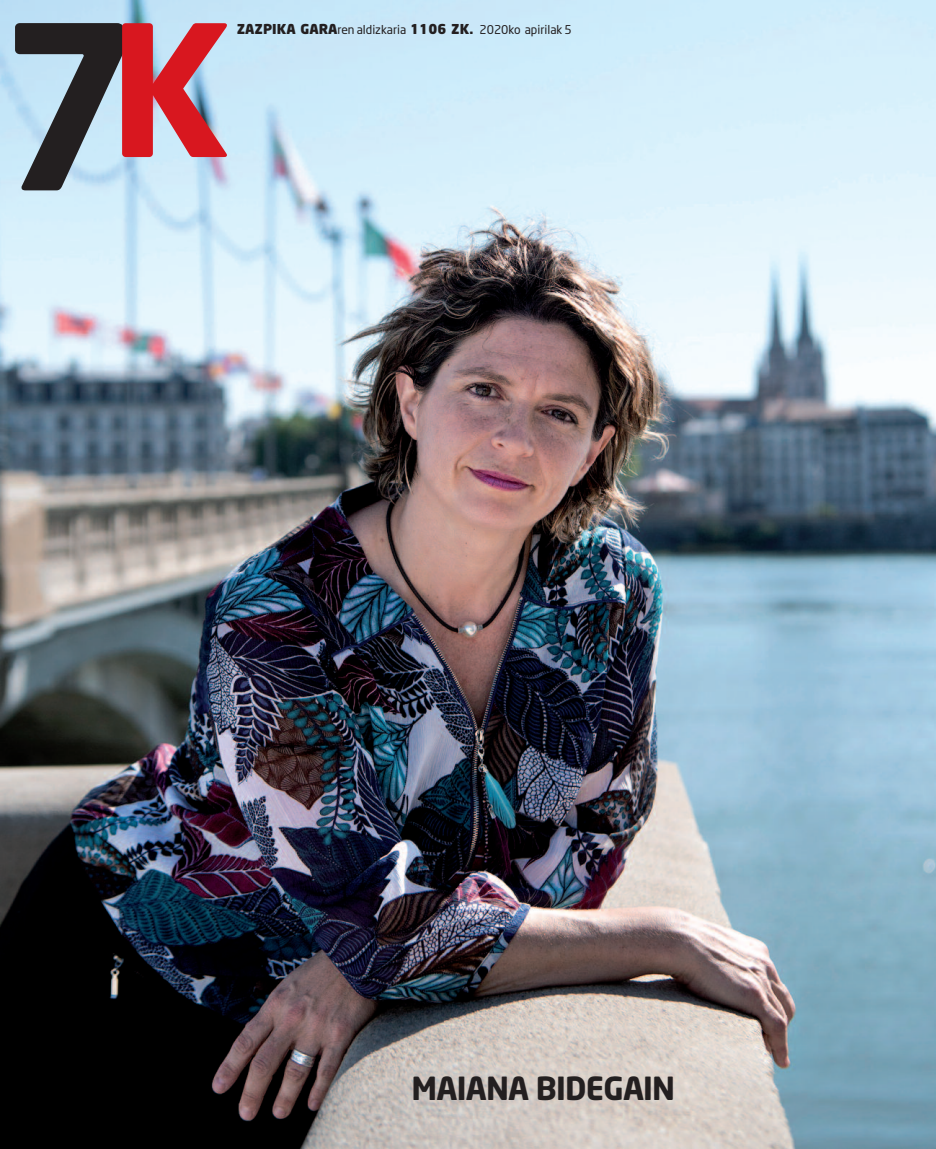
<style>
.page{position:relative;width:936px;height:1149px;background:#fff}
.page>*{position:absolute;margin:0;border:0;box-sizing:border-box;transform-origin:0 0}
.t1{font:700 225px "Neo Sans";color:#231f20}
.t2{font:700 31.5px "Neo Sans";letter-spacing:-.025em;color:#231f20}
.t3{font:12px "Neo Sans";color:#231f20}
.s1{font-size:180px;color:#d8171f}
.s2{font-weight:900;font-size:13.5px}
</style>
<div class="page">
<img style="left:0;top:0;width:935px;height:1148px">
<h1 class="t1" style="left:-3px;top:18px;width:236px">7<span class="s1">K</span></h1>
<p class="t3" style="left:237px;top:25px;width:336px"><span class="s2">ZAZPIKA GARA</span>ren aldizkaria <span class="s2">1106 ZK.</span> 2020ko apirilak 5</p>
<h2 class="t2" style="left:411px;top:1075px;width:265px">MAIANA BIDEGAIN</h2>
</div>
